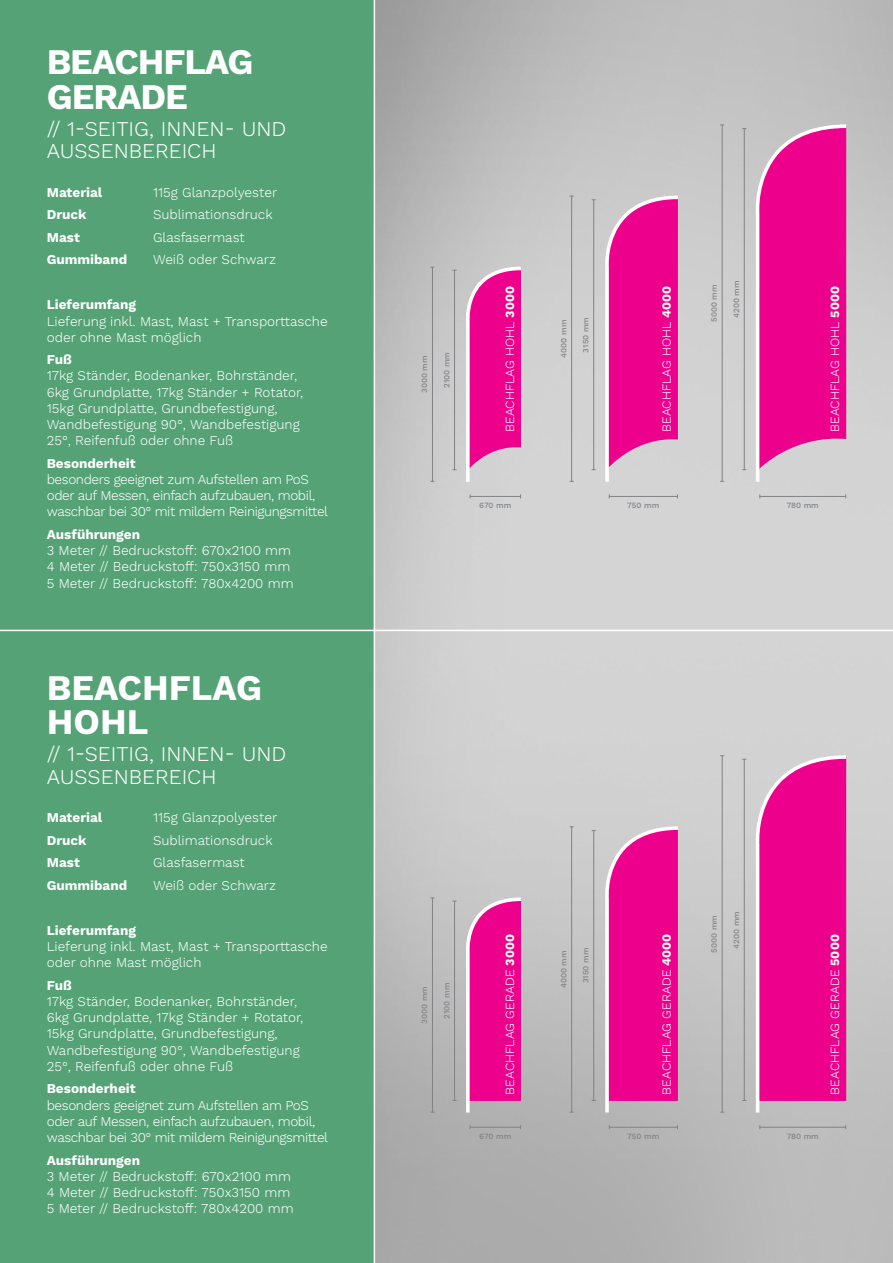
<style>
.page{position:relative;width:893px;height:1263px;background:#fff}
.page>*{position:absolute;margin:0;border:0;box-sizing:border-box;transform-origin:0 0}
.t1{font:700 36px/34.5px "Work Sans";letter-spacing:-.03em;color:#fff}
.t2{font:700 36px/34.5px "Work Sans";color:#fff}
.t3{font:300 21px/22.5px "Work Sans";color:#fff}
.t4{font:300 13.5px/16.2px "Work Sans";color:#fff}
.t5{font:300 13.5px/16.2px "Work Sans";letter-spacing:-.03em;color:#fff}
.t6{font:700 13.5px "Work Sans";color:#fff}
.t7{font:300 12.45px "Work Sans";color:#fff}
.t8{font:500 7.95px "Work Sans";color:#808285}
.s1{font-weight:300}
.s2{font-weight:700}
</style>
<div class="page">
<div style="left:0;top:0;width:374px;height:1263px;background:#54a275"></div>
<img style="left:375px;top:0;width:518px;height:1263px">
<svg style="left:463px;top:267px;width:58px;height:215px;background:#e73da2"></svg>
<hr style="left:470px;top:496px;width:51px;height:1px;background:#808285">
<hr style="left:454px;top:270px;width:1px;height:200px;background:#808285">
<hr style="left:432px;top:267px;width:1px;height:214px;background:#808285">
<hr style="left:609px;top:496px;width:68px;height:1px;background:#808285">
<svg style="left:592px;top:196px;width:86px;height:286px;background:#e449a5"></svg>
<hr style="left:571px;top:196px;width:1px;height:285px;background:#808285">
<hr style="left:760px;top:496px;width:86px;height:1px;background:#808285">
<svg style="left:742px;top:124px;width:104px;height:358px;background:#e43da0"></svg>
<hr style="left:722px;top:125px;width:1px;height:356px;background:#808285">
<hr style="left:0;top:630px;width:893px;height:1px;background:#fff">
<svg style="left:463px;top:897px;width:58px;height:215px;background:#e62c9a"></svg>
<hr style="left:470px;top:1127px;width:51px;height:1px;background:#808285">
<hr style="left:454px;top:901px;width:1px;height:199px;background:#808285">
<hr style="left:432px;top:898px;width:1px;height:214px;background:#808285">
<hr style="left:609px;top:1127px;width:68px;height:1px;background:#808285">
<svg style="left:592px;top:826px;width:86px;height:286px;background:#e2399d"></svg>
<hr style="left:571px;top:827px;width:1px;height:285px;background:#808285">
<hr style="left:760px;top:1127px;width:86px;height:1px;background:#808285">
<svg style="left:742px;top:755px;width:104px;height:357px;background:#e5319b"></svg>
<hr style="left:722px;top:756px;width:1px;height:356px;background:#808285">
<h1 class="t1" style="left:47px;top:46px;width:208px">Beachf lag gerade</h1>
<h2 class="t3" style="left:47px;top:118px;width:238px">// 1-seitig, I nnen- und<br>AuSSenbereich</h2>
<p class="t6" style="left:47px;top:184px;width:57px">Material</p>
<p class="t4" style="left:153px;top:185px;width:126px">115g Glanzpolyester</p>
<p class="t6" style="left:47px;top:207px;width:41px">Druck</p>
<p class="t4" style="left:153px;top:207px;width:121px">Sublimationsdruck</p>
<p class="t6" style="left:47px;top:229px;width:35px">Mast</p>
<p class="t4" style="left:153px;top:230px;width:93px">Glasfasermast</p>
<p class="t6" style="left:47px;top:252px;width:82px">Gummiband</p>
<p class="t4" style="left:153px;top:252px;width:124px">Weiß oder Schwarz</p>
<p class="t6" style="left:47px;top:297px;width:91px">Lieferumfang</p>
<p class="t4" style="left:47px;top:313px;width:282px">Lieferung inkl. M ast, M ast + Transporttasche oder ohne Mast möglich</p>
<p class="t6" style="left:47px;top:352px;width:27px">Fuß</p>
<p class="t4" style="left:47px;top:368px;width:258px">17kg Ständer, Bodenanker, Bohrständer, 6kg Grundplatte, 17kg Ständer + Rotator, 15kg Grundplatte, Grundbefestigung, Wandbefestigung 90°, Wandbefestigung 25°, Reifenfuß oder ohne Fuß</p>
<p class="t6" style="left:47px;top:455px;width:90px">Besonderheit</p>
<p class="t5" style="left:47px;top:472px;width:283px">besonders geeignet zum Aufstellen am PoS oder auf Messen, einfach aufzubauen, mobil, waschbar bei 30° mit mildem Reinigungsmittel</p>
<p class="t6" style="left:47px;top:526px;width:95px">Ausführungen</p>
<p class="t4" style="left:47px;top:543px;width:248px">3 M eter // Bedruckstoff: 670x2100 mm<br>4 M eter // Bedruckstoff: 750x3150 mm<br>5 M eter // Bedruckstoff: 780x4200 mm</p>
<h1 class="t2" style="left:47px;top:672px;width:217px">Beachf lag<br>Hohl</h1>
<h2 class="t3" style="left:47px;top:744px;width:238px">// 1-seitig, I nnen- und<br>AuSSenbereich</h2>
<p class="t6" style="left:47px;top:810px;width:57px">Material</p>
<p class="t4" style="left:153px;top:810px;width:126px">115g Glanzpolyester</p>
<p class="t6" style="left:47px;top:832px;width:78px">Druck <span class="s1">S</span></p>
<p class="t4" style="left:161px;top:833px;width:113px">ublimationsdruck</p>
<p class="t6" style="left:47px;top:855px;width:35px">Mast</p>
<p class="t4" style="left:153px;top:855px;width:93px">Glasfasermast</p>
<p class="t6" style="left:47px;top:877px;width:82px">Gummiband</p>
<p class="t4" style="left:153px;top:878px;width:124px">Weiß oder Schwarz</p>
<p class="t6" style="left:47px;top:922px;width:91px">Lieferumfang</p>
<p class="t4" style="left:47px;top:939px;width:282px">Lieferung inkl. M ast, M ast + Transporttasche oder ohne Mast möglich</p>
<p class="t6" style="left:47px;top:977px;width:27px">Fuß</p>
<p class="t4" style="left:47px;top:994px;width:258px">17kg Ständer, Bodenanker, Bohrständer, 6kg Grundplatte, 17kg Ständer + Rotator, 15kg Grundplatte, Grundbefestigung, Wandbefestigung 90°, Wandbefestigung 25°, Reifenfuß oder ohne Fuß</p>
<p class="t6" style="left:47px;top:1081px;width:90px">Besonderheit</p>
<p class="t5" style="left:47px;top:1097px;width:283px">besonders geeignet zum Aufstellen am PoS oder auf Messen, einfach aufzubauen, mobil, waschbar bei 30° mit mildem Reinigungsmittel</p>
<p class="t6" style="left:47px;top:1152px;width:95px">Ausführungen</p>
<p class="t4" style="left:47px;top:1168px;width:248px">3 M eter // Bedruckstoff: 670x2100 mm<br>4 M eter // Bedruckstoff: 750x3150 mm<br>5 M eter // Bedruckstoff: 780x4200 mm</p>
<p class="t8" style="left:420px;top:393px;width:39px;rotate:-90deg">3000 mm</p>
<p class="t8" style="left:442px;top:388px;width:37px;rotate:-90deg">2100 mm</p>
<p class="t7" style="left:502px;top:432px;width:147px;rotate:-90deg">Beachflag hoh l <span class="s2">3000</span></p>
<p class="t8" style="left:479px;top:500px;width:34px">670 mm</p>
<p class="t8" style="left:559px;top:358px;width:39px;rotate:-90deg">4000 mm</p>
<p class="t8" style="left:581px;top:353px;width:37px;rotate:-90deg">3150 mm</p>
<p class="t7" style="left:659px;top:432px;width:148px;rotate:-90deg">Beachflag Hoh l <span class="s2">4000</span></p>
<p class="t8" style="left:627px;top:500px;width:34px">750 mm</p>
<p class="t8" style="left:732px;top:318px;width:39px;rotate:-90deg">4200 mm</p>
<p class="t8" style="left:710px;top:322px;width:39px;rotate:-90deg">5000 mm</p>
<p class="t7" style="left:828px;top:432px;width:147px;rotate:-90deg">Beachflag Hoh l <span class="s2">5000</span></p>
<p class="t8" style="left:787px;top:500px;width:34px">780 mm</p>
<p class="t8" style="left:420px;top:1024px;width:39px;rotate:-90deg">3000 mm</p>
<p class="t8" style="left:442px;top:1019px;width:37px;rotate:-90deg">2100 mm</p>
<p class="t7" style="left:502px;top:1095px;width:162px;rotate:-90deg">Beachflag Gerade <span class="s2">3000</span></p>
<p class="t8" style="left:479px;top:1131px;width:34px">670 mm</p>
<p class="t8" style="left:559px;top:988px;width:39px;rotate:-90deg">4000 mm</p>
<p class="t8" style="left:581px;top:983px;width:37px;rotate:-90deg">3150 mm</p>
<p class="t7" style="left:659px;top:1095px;width:163px;rotate:-90deg">Beachflag Gerade <span class="s2">4000</span></p>
<p class="t8" style="left:627px;top:1131px;width:34px">750 mm</p>
<p class="t8" style="left:710px;top:953px;width:39px;rotate:-90deg">5000 mm</p>
<p class="t8" style="left:732px;top:949px;width:39px;rotate:-90deg">4200 mm</p>
<p class="t7" style="left:828px;top:1095px;width:162px;rotate:-90deg">Beachflag Gerade <span class="s2">5000</span></p>
<p class="t8" style="left:787px;top:1131px;width:34px">780 mm</p>
</div>
